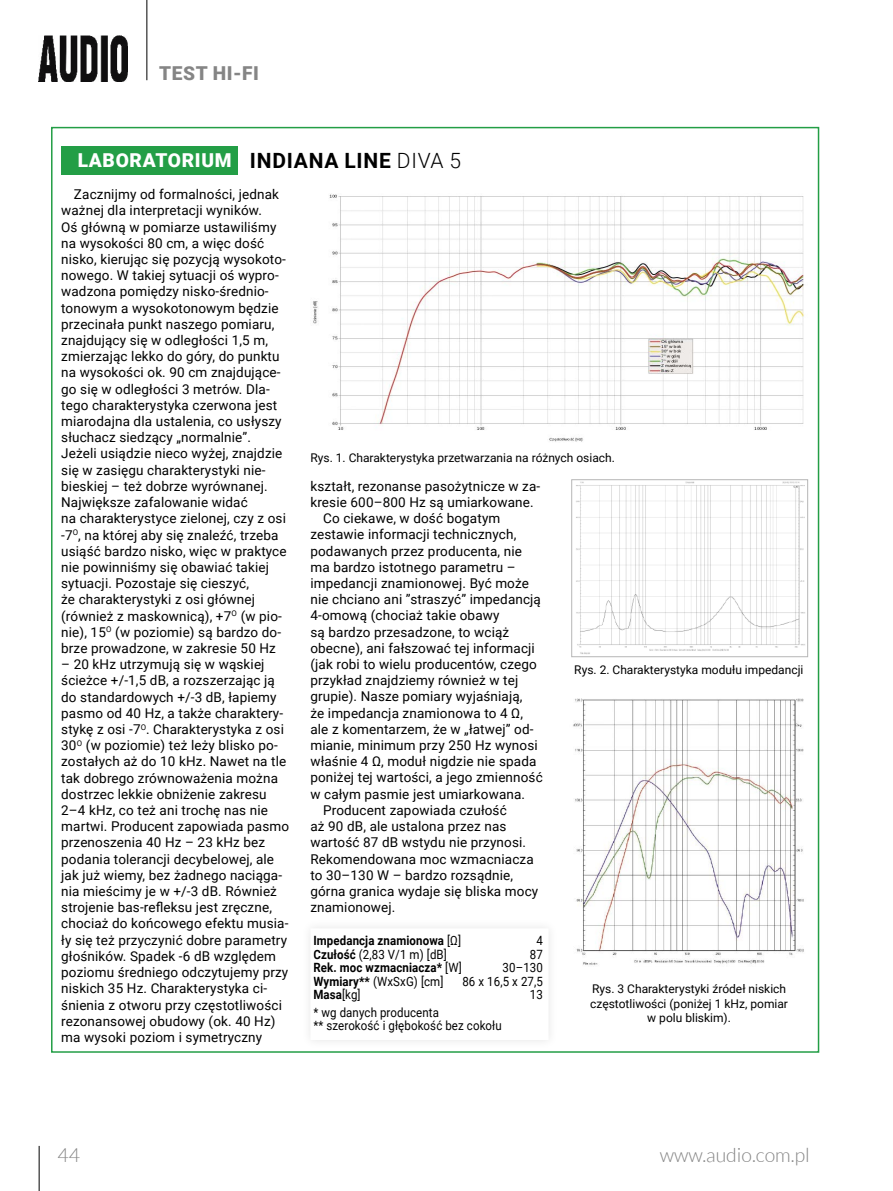
<style>
.page{position:relative;width:893px;height:1191px;background:#fff}
.page>*{position:absolute;margin:0;border:0;box-sizing:border-box;transform-origin:0 0}
.t1{font:300 19.5px "Lato";color:#858585}
.t2{font:900 19.2px "Roboto";letter-spacing:.035em;color:#fff}
.t3{font:900 19.2px "Roboto";letter-spacing:.035em;color:#858585}
.t4{font:13.5px/16.2px "Roboto";letter-spacing:.01em;color:#000}
.t5{font:12.75px/13.5px "Roboto";letter-spacing:.01em;color:#000;scale:.9 1}
.t6{font:700 12.75px "Roboto";letter-spacing:.01em;color:#000;scale:.9 1}
.t7{font:12px/14.4px "Roboto";color:#000;text-align:center}
.s1{font-weight:700;font-size:21px;color:#000}
.s2{font-weight:300;font-size:21px;color:#000}
.s3{font-weight:400}
.s4{font-weight:700}
.s5{font-weight:900}
</style>
<div class="page">
<hr style="left:39px;top:1145px;width:1px;height:46px;background:#000">
<hr style="left:147px;top:0;width:1px;height:80px;background:#000">
<img style="left:39px;top:35px;width:89px;height:46px">
<div style="left:61px;top:146px;width:177px;height:28px;background:#239e46"></div>
<img style="left:313px;top:194px;width:491px;height:248px">
<div style="left:301px;top:918px;width:257px;height:131px;background:#fbfbfb"></div>
<div style="left:312px;top:930px;width:235px;height:108px;background:#fff"></div>
<img style="left:576px;top:481px;width:229px;height:173px">
<div style="left:571px;top:479px;width:237px;height:178px;border:1px solid #b6b6b6"></div>
<img style="left:573px;top:698px;width:231px;height:267px">
<h2 class="t3" style="left:159px;top:60px;width:101px">TEST HI-FI</h2>
<h2 class="t2" style="left:78px;top:146px;width:385px">LABORATORIUM <span class="s1">INDIANA LINE</span> <span class="s2">DIVA 5</span></h2>
<p class="t4" style="left:61px;top:186px;width:227px;text-indent:13px">Zacznijmy od formalności, jednak ważnej dla interpretacji wyników.<br>Oś główną w pomiarze ustawiliśmy na wysokości 80 cm, a więc dość nisko, kierując się pozycją wysokoto&shy;nowego. W takiej sytuacji oś wypro&shy;wadzona pomiędzy nisko-średnio&shy;tonowym a wysokotonowym będzie przecinała punkt naszego pomiaru, znajdujący się w odległości 1,5 m, zmierzając lekko do góry, do punktu na wysokości ok. 90 cm znajdujące&shy;go się w odległości 3 metrów. Dla&shy;tego charakterystyka czerwona jest miarodajna dla ustalenia, co usłyszy słuchacz siedzący „normalnie”.<br>Jeżeli usiądzie nieco wyżej, znajdzie się w zasięgu charakterystyki nie&shy;bieskiej – też dobrze wyrównanej.<br>Największe zafalowanie widać<br>na charakterystyce zielonej, czy z osi -7<sup>O</sup>, na której aby się znaleźć, trzeba usiąść bardzo nisko, więc w praktyce nie powinniśmy się obawiać takiej sytuacji. Pozostaje się cieszyć,<br>że charakterystyki z osi głównej (również z maskownicą), +7<sup>O</sup> (w pio&shy;nie), 15<sup>O</sup> (w poziomie) są bardzo do&shy;brze prowadzone, w zakresie 50 Hz</p>
<p class="t4" style="left:61px;top:656px;width:229px">– 20 kHz utrzymują się w wąskiej ścieżce +/-1,5 dB, a rozszerzając ją do standardowych +/-3 dB, łapiemy pasmo od 40 Hz, a także charaktery&shy;stykę z osi -7<sup>O</sup>. Charakterystyka z osi 30<sup>O</sup> (w poziomie) też leży blisko po&shy;zostałych aż do 10 kHz. Nawet na tle tak dobrego zrównoważenia można dostrzec lekkie obniżenie zakresu 2–4 kHz, co też ani trochę nas nie martwi. Producent zapowiada pasmo przenoszenia 40 Hz – 23 kHz bez podania tolerancji decybelowej, ale jak już wiemy, bez żadnego naciąga&shy;nia mieścimy je w +/-3 dB. Również strojenie bas-refleksu jest zręczne, chociaż do końcowego efektu musia&shy;ły się też przyczynić dobre parametry głośników. Spadek -6 dB względem poziomu średniego odczytujemy przy niskich 35 Hz. Charakterystyka ci&shy;śnienia z otworu przy częstotliwości rezonansowej obudowy (ok. 40 Hz) ma wysoki poziom i symetryczny</p>
<p class="t7" style="left:310px;top:450px;width:306px">Rys. 1. Charakterystyka przetwarzania na różnych osiach.</p>
<p class="t4" style="left:310px;top:477px;width:231px">kształt, rezonanse pasożytnicze w za-</p>
<p class="t4" style="left:310px;top:493px;width:225px">kresie 600–800 Hz są umiarkowane.</p>
<p class="t4" style="left:323px;top:510px;width:179px">Co ciekawe, w dość bogatym</p>
<p class="t4" style="left:310px;top:526px;width:207px">zestawie informacji technicznych,</p>
<p class="t4" style="left:310px;top:542px;width:213px">podawanych przez producenta, nie</p>
<p class="t4" style="left:310px;top:558px;width:207px">ma bardzo istotnego parametru –</p>
<p class="t4" style="left:310px;top:574px;width:220px">impedancji znamionowej. Być może</p>
<p class="t4" style="left:310px;top:591px;width:232px">nie chciano ani ”straszyć” impedancją</p>
<p class="t4" style="left:310px;top:607px;width:191px">4-omową (chociaż takie obawy</p>
<p class="t4" style="left:310px;top:623px;width:200px">są bardzo przesadzone, to wciąż</p>
<p class="t4" style="left:310px;top:639px;width:226px">obecne), ani fałszować tej informacji</p>
<p class="t4" style="left:310px;top:655px;width:228px">(jak robi to wielu producentów, czego</p>
<p class="t4" style="left:310px;top:672px;width:209px">przykład znajdziemy również w tej</p>
<p class="t4" style="left:310px;top:688px;width:214px">grupie). Nasze pomiary wyjaśniają,</p>
<p class="t4" style="left:310px;top:704px;width:214px">że impedancja znamionowa to 4 Ω,</p>
<p class="t4" style="left:310px;top:720px;width:225px">ale z komentarzem, że w „łatwej” od-</p>
<p class="t4" style="left:310px;top:736px;width:229px">mianie, minimum przy 250 Hz wynosi</p>
<p class="t4" style="left:310px;top:753px;width:227px">właśnie 4 Ω, moduł nigdzie nie spada</p>
<p class="t4" style="left:310px;top:769px;width:234px">poniżej tej wartości, a jego zmienność</p>
<p class="t4" style="left:310px;top:785px;width:216px">w całym pasmie jest umiarkowana.</p>
<p class="t4" style="left:323px;top:801px;width:185px">Producent zapowiada czułość</p>
<p class="t4" style="left:310px;top:817px;width:198px">aż 90 dB, ale ustalona przez nas</p>
<p class="t4" style="left:310px;top:834px;width:217px">wartość 87 dB wstydu nie przynosi.</p>
<p class="t4" style="left:310px;top:850px;width:225px">Rekomendowana moc wzmacniacza</p>
<p class="t4" style="left:310px;top:866px;width:204px">to 30–130 W – bardzo rozsądnie,</p>
<p class="t4" style="left:310px;top:882px;width:229px">górna granica wydaje się bliska mocy</p>
<p class="t4" style="left:310px;top:898px;width:86px">znamionowej.</p>
<p class="t7" style="left:574px;top:662px;width:231px">Rys. 2. Charakterystyka modułu impedancji</p>
<p class="t6" style="left:313px;top:931px;width:166px">Impedancja znamionowa <span class="s3">[Ω]</span></p>
<p class="t5" style="left:536px;top:933px;width:9px">4</p>
<p class="t5" style="left:313px;top:947px;width:150px"><span class="s4">Czułość</span> (2,83 V/1 m) [dB]</p>
<p class="t5" style="left:530px;top:947px;width:16px">87</p>
<p class="t6" style="left:313px;top:958px;width:166px">Rek. moc wzmacniacza<span class="s5">*</span> <span class="s3">[W]</span></p>
<p class="t5" style="left:503px;top:960px;width:46px">30–130</p>
<p class="t5" style="left:313px;top:974px;width:146px"><span class="s4">Wymiary</span><span class="s5">**</span> (WxSxG) [cm]</p>
<p class="t5" style="left:462px;top:974px;width:91px">86 x 16,5 x 27,5</p>
<p class="t6" style="left:313px;top:985px;width:54px">Masa<span class="s3">[kg]</span></p>
<p class="t5" style="left:530px;top:987px;width:16px">13</p>
<p class="t5" style="left:313px;top:1005px;width:211px">* wg danych producenta<br>** szerokość i głębokość bez cokołu</p>
<p class="t7" style="left:590px;top:981px;width:199px">Rys. 3 Charakterystyki źródeł niskich częstotliwości (poniżej 1 kHz, pomiar w polu bliskim).</p>
<h1 class="t1" style="left:57px;top:1144px;width:24px">44</h1>
<h1 class="t1" style="left:660px;top:1144px;width:151px">www.audio.com.pl</h1>
</div>
